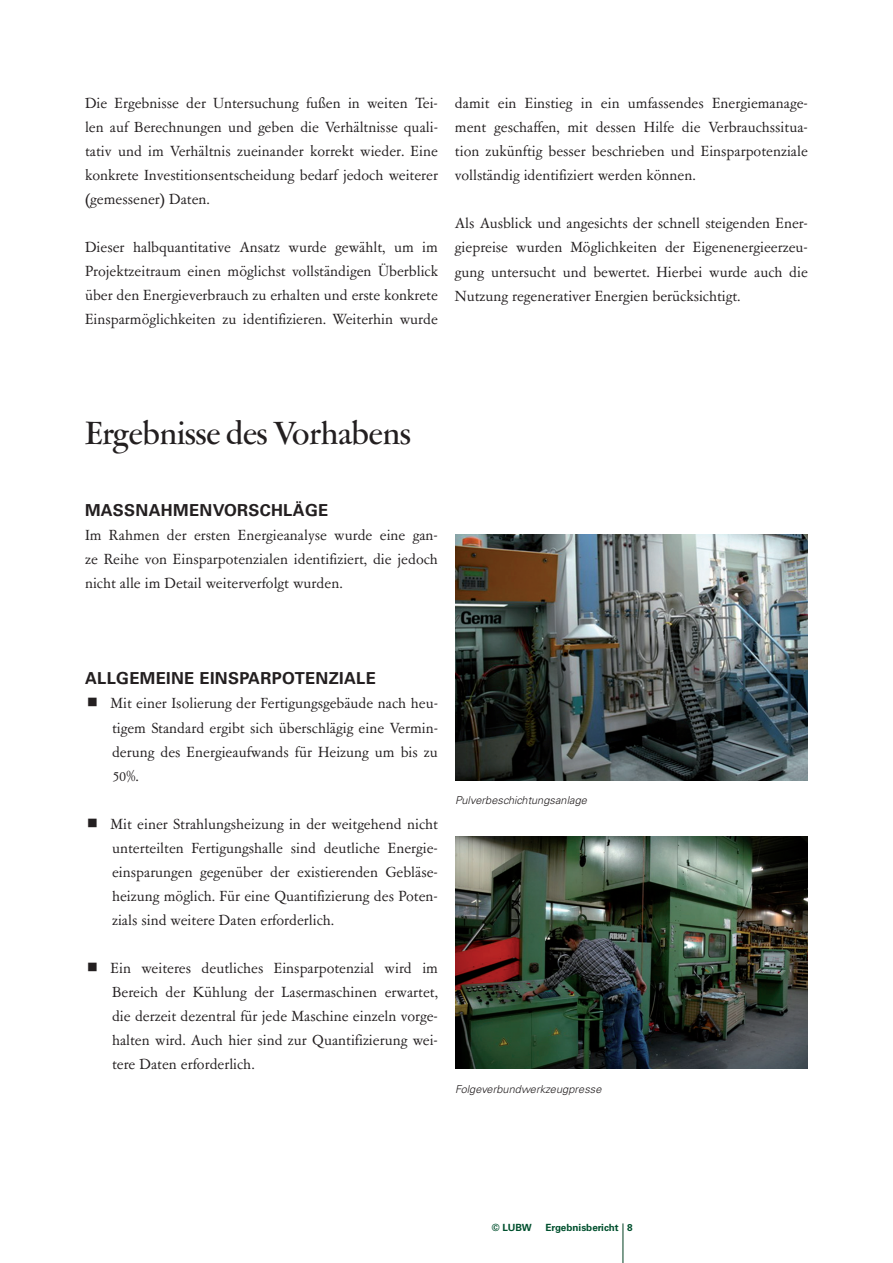
<style>
.page{position:relative;width:893px;height:1263px;background:#fff}
.page>*{position:absolute;margin:0;border:0;box-sizing:border-box;transform-origin:0 0}
.t1{font:500 36px "Garamont Amst SH";color:#231f20}
.t2{font:16.5px/24px "Garamont Amst SB Rom";color:#231f20;text-align:justify}
.t3{font:700 16.5px "Univers LT";letter-spacing:.02em;color:#231f20}
.t4{font:italic 300 10.95px "Univers LT";letter-spacing:.005em;color:#231f20}
.t5{font:700 9.9px "Univers LT";color:#00502e}
</style>
<div class="page">
<img style="left:455px;top:534px;width:353px;height:247px">
<img style="left:455px;top:836px;width:352px;height:232px">
<hr style="left:623px;top:1223px;width:1px;height:40px;background:#003e20">
<p class="t2" style="left:85px;top:92px;width:354px">Die Ergebnisse der Untersuchung fußen in weiten Tei&shy;len auf Berechnungen und geben die Verhältnisse quali&shy;tativ und im Verhältnis zueinander korrekt wieder. Eine konkrete Investitionsentscheidung bedarf jedoch weiterer (gemessener) Daten.</p>
<p class="t2" style="left:85px;top:236px;width:354px">Dieser halbquantitative Ansatz wurde gewählt, um im Projektzeitraum einen möglichst vollständigen Überblick über den Energieverbrauch zu erhalten und erste konkrete Einsparmöglichkeiten zu identifizieren. Weiterhin wurde</p>
<p class="t2" style="left:455px;top:92px;width:354px">damit ein Einstieg in ein umfassendes Energiemanage&shy;ment geschaffen, mit dessen Hilfe die Verbrauchssitua&shy;tion zukünftig besser beschrieben und Einsparpotenziale vollständig identifiziert werden können.</p>
<p class="t2" style="left:455px;top:212px;width:354px">Als Ausblick und angesichts der schnell steigenden Ener&shy;giepreise wurden Möglichkeiten der Eigenenergieerzeu&shy;gung untersucht und bewertet. Hierbei wurde auch die Nutzung regenerativer Energien berücksichtigt.</p>
<h1 class="t1" style="left:85px;top:416px;width:327px">Ergebnisse des Vorhabens</h1>
<p class="t3" style="left:85px;top:501px;width:41px">MASSN</p>
<p class="t3" style="left:149px;top:501px;width:64px">AHMENVO</p>
<p class="t3" style="left:237px;top:501px;width:93px">RSCHLÄGE</p>
<p class="t2" style="left:85px;top:524px;width:354px">Im Rahmen der ersten Energieanalyse wurde eine gan&shy;ze Reihe von Einsparpotenzialen identifiziert, die jedoch nicht alle im Detail weiterverfolgt wurden.</p>
<p class="t3" style="left:85px;top:669px;width:12px">ALL</p>
<p class="t3" style="left:116px;top:669px;width:261px">GEMEIN E EINSPARPOTENZIALE</p>
<p class="t2" style="left:111px;top:692px;width:329px">Mit einer Isolierung der Fertigungsgebäude nach heu&shy;tigem Standard ergibt sich überschlägig eine Vermin&shy;derung des Energieaufwands für Heizung um bis zu 50%.</p>
<p class="t2" style="left:111px;top:812px;width:329px">Mit einer Strahlungsheizung in der weitgehend nicht unterteilten Fertigungshalle sind deutliche Energie&shy;einsparungen gegenüber der existierenden Gebläse&shy;heizung möglich. Für eine Quantifizierung des Poten&shy;zials sind weitere Daten erforderlich.</p>
<p class="t2" style="left:111px;top:956px;width:329px">Ein weiteres deutliches Einsparpotenzial wird im Bereich der Kühlung der Lasermaschinen erwartet, die derzeit dezentral für jede Maschine einzeln vorge&shy;halten wird. Auch hier sind zur Quantifizierung wei&shy;tere Daten erforderlich.</p>
<p class="t4" style="left:455px;top:794px;width:133px">Pulverbeschichtungsanlage</p>
<p class="t4" style="left:455px;top:1082px;width:148px">Folgeverbundwerkzeugpresse</p>
<p class="t5" style="left:492px;top:1221px;width:41px">© LUBW</p>
<p class="t5" style="left:545px;top:1221px;width:89px">ERGEBNISBERICHT 8</p>
</div>
